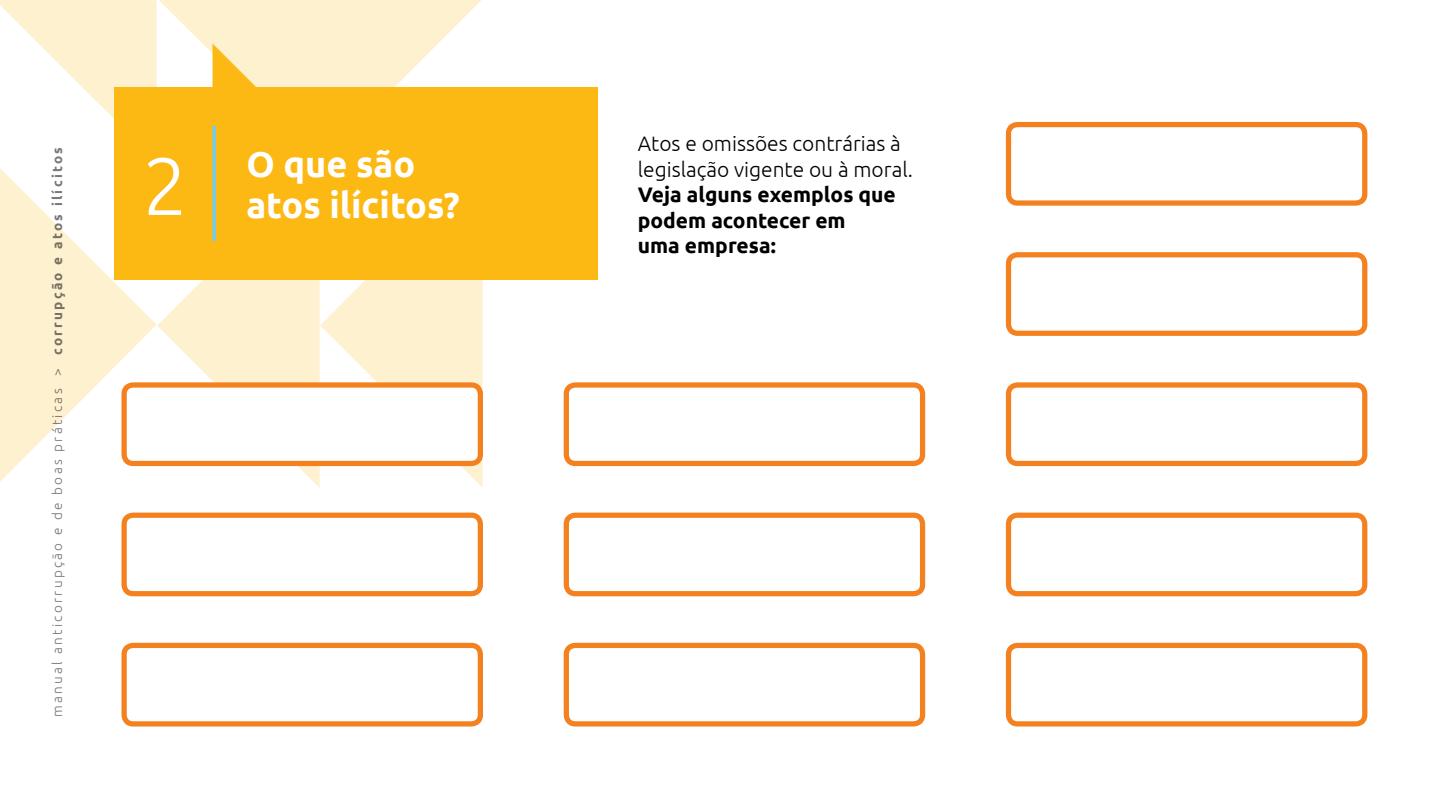
<style>
.page{position:relative;width:1440px;height:810px;background:#fff}
.page>*{position:absolute;margin:0;border:0;box-sizing:border-box;transform-origin:0 0}
.t1{font:300 81px "Ubuntu";color:#fff}
.t2{font:700 36px "Ubuntu";color:#fff}
.t3{font:300 21px/25.5px "Ubuntu";color:#000}
.t4{font:700 21px/25.5px "Ubuntu";color:#000}
.t5{font:300 13.5px "Ubuntu";letter-spacing:.17em;color:#77787b}
.s1{font-weight:700}
</style>
<div class="page">
<svg style="left:157px;top:280px;width:163px;height:208px;fill:#fef1d0"></svg>
<svg style="left:0;top:168px;width:157px;height:314px;fill:#fef1d0"></svg>
<svg style="left:320px;top:280px;width:163px;height:208px;fill:#fef1d0"></svg>
<div style="left:124px;top:385px;width:356px;height:78px;background:#fff;border-radius:9px"></div>
<div style="left:122px;top:382px;width:361px;height:84px;border:5px solid #f48120;border-radius:9px"></div>
<div style="left:122px;top:513px;width:361px;height:83px;border:5px solid #f48120;border-radius:9px"></div>
<svg style="left:159px;top:0;width:322px;height:87px;fill:#fef1d0"></svg>
<svg style="left:0;top:0;width:157px;height:119px"></svg>
<div style="left:114px;top:87px;width:484px;height:193px;background:#fcb813"></div>
<svg style="left:213px;top:43px;width:104px;height:83px"></svg>
<hr style="left:213px;top:126px;width:3px;height:115px;background:#6dcef5">
<div style="left:564px;top:513px;width:361px;height:83px;border:5px solid #f48120;border-radius:9px"></div>
<div style="left:564px;top:643px;width:361px;height:84px;border:5px solid #f48120;border-radius:9px"></div>
<div style="left:1006px;top:122px;width:361px;height:84px;border:5px solid #f48120;border-radius:9px"></div>
<div style="left:1006px;top:252px;width:361px;height:84px;border:5px solid #f48120;border-radius:9px"></div>
<div style="left:1006px;top:382px;width:361px;height:84px;border:5px solid #f48120;border-radius:9px"></div>
<div style="left:1006px;top:643px;width:361px;height:84px;border:5px solid #f48120;border-radius:9px"></div>
<div style="left:122px;top:643px;width:361px;height:84px;border:5px solid #f48120;border-radius:9px"></div>
<div style="left:564px;top:382px;width:361px;height:84px;border:5px solid #f48120;border-radius:9px"></div>
<div style="left:1006px;top:513px;width:361px;height:83px;border:5px solid #f48120;border-radius:9px"></div>
<p class="t5" style="left:49px;top:717px;width:572px;rotate:-90deg">manual anticorrupção e de boas práticas &gt; <span class="s1">corrupção e atos ilícitos</span></p>
<h1 class="t1" style="left:142px;top:137px;width:47px">2</h1>
<h2 class="t2" style="left:246px;top:143px;width:170px">O que são</h2>
<h2 class="t2" style="left:246px;top:183px;width:215px">atos ilícitos?</h2>
<h3 class="t3" style="left:638px;top:131px;width:277px">Atos e omissões contrárias à legislação vigente ou à moral.</h3>
<h3 class="t4" style="left:638px;top:182px;width:260px">Veja alguns exemplos que podem acontecer em<br>uma empresa:</h3>
</div>
